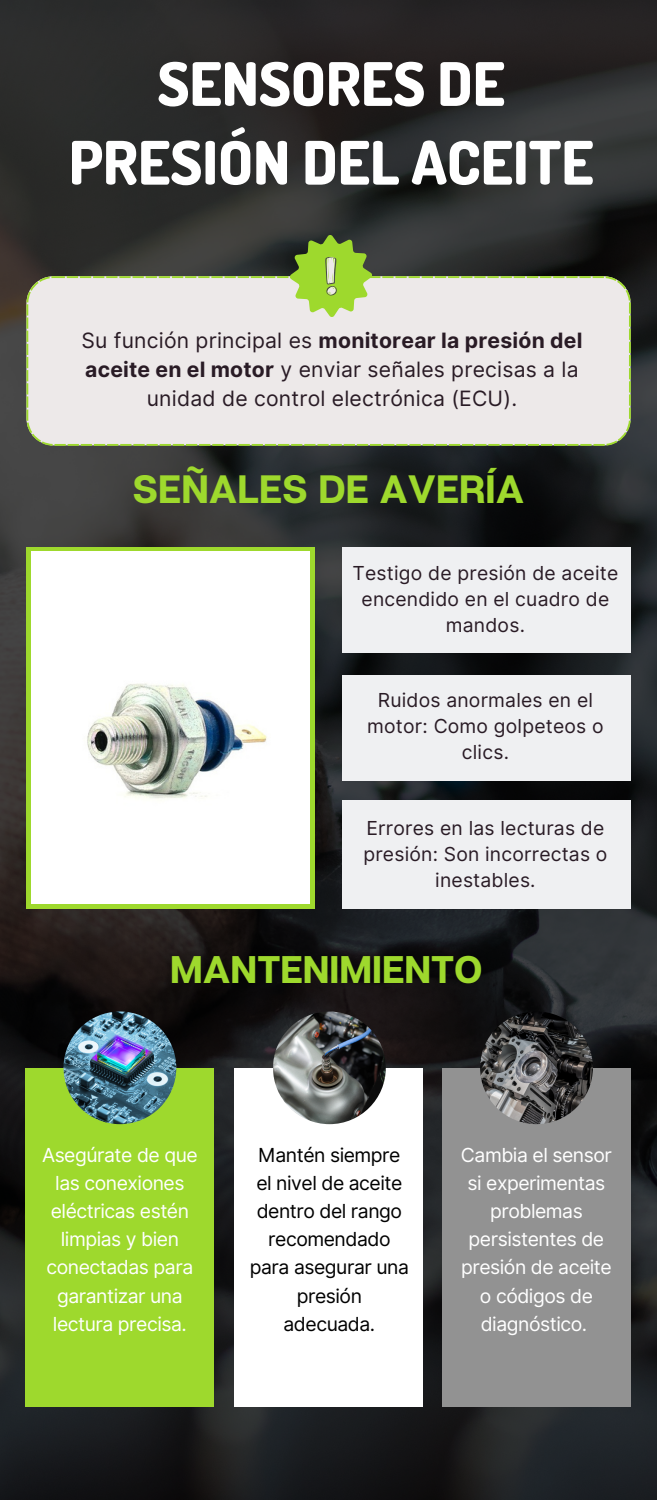
<style>
.page{position:relative;width:657px;height:1500px;background:#fff}
.page>*{position:absolute;margin:0;border:0;box-sizing:border-box;transform-origin:0 0}
.t1{font:800 60px/78.8px "Dosis";color:#fff;text-align:center}
.t2{font:700 39.5px "Articulat CF";color:#9ed92d}
.t3{font:700 38.38px "Articulat CF";color:#9ed92d}
.t4{font:21.12px/28.8px "Inter";letter-spacing:.01em;color:#291b25;text-align:center}
.t5{font:19.38px/28.1px "Inter";letter-spacing:-.025em;color:#fff;text-align:center}
.t6{font:19.38px/28.1px "Inter";letter-spacing:-.025em;color:#000;text-align:center}
.t7{font:19.25px/26.2px "Inter";letter-spacing:.01em;color:#291b25;text-align:center}
.s1{font-weight:700}
</style>
<div class="page">
<img style="left:0;top:0;width:656px;height:1500px">
<div style="left:26px;top:1068px;width:188px;height:338px;background:#9ed92d"></div>
<div style="left:442px;top:1068px;width:188px;height:338px;background:#929292"></div>
<img style="left:63px;top:1012px;width:113px;height:112px;border-radius:50%">
<div style="left:234px;top:1068px;width:188px;height:338px;background:#fff"></div>
<img style="left:273px;top:1012px;width:112px;height:112px;border-radius:50%">
<img style="left:480px;top:1012px;width:112px;height:112px;border-radius:50%">
<svg style="left:26px;top:547px;width:288px;height:362px;background:#abde49"></svg>
<div style="left:342px;top:547px;width:288px;height:105px;background:#eff0f2"></div>
<div style="left:342px;top:800px;width:288px;height:109px;background:#eff0f2"></div>
<div style="left:342px;top:675px;width:288px;height:106px;background:#eff0f2"></div>
<div style="left:26px;top:276px;width:604px;height:170px;background:#ede9e9"></div>
<svg style="left:289px;top:235px;width:83px;height:82px;background:#98bb56"></svg>
<img style="left:31px;top:552px;width:278px;height:351px">
<p class="t1" style="left:69px;top:43px;width:526px">SENSORES DE<br>PRESIÓN DEL ACEITE</p>
<p class="t4" style="left:81px;top:326px;width:502px">Su función principal es <span class="s1">monitorear la presión del aceite en el motor</span> y enviar señales precisas a la unidad de control electrónica (ECU).</p>
<p class="t2" style="left:132px;top:464px;width:393px">SEÑALES DE AVERÍA</p>
<p class="t7" style="left:352px;top:560px;width:267px">Testigo de presión de aceite encendido en el cuadro de mandos.</p>
<p class="t7" style="left:367px;top:687px;width:238px">Ruidos anormales en el motor: Como golpeteos o clics.</p>
<p class="t7" style="left:363px;top:815px;width:245px">Errores en las lecturas de presión: Son incorrectas o inestables.</p>
<p class="t3" style="left:170px;top:945px;width:314px">MANTENIMIENTO</p>
<p class="t5" style="left:42px;top:1141px;width:157px">Asegúrate de que las conexiones eléctricas estén limpias y bien conectadas para garantizar una lectura precisa.</p>
<p class="t5" style="left:460px;top:1141px;width:152px">Cambia el sensor si experimentas problemas persistentes de presión de aceite o códigos de diagnóstico.</p>
<p class="t6" style="left:250px;top:1141px;width:160px">Mantén siempre el nivel de aceite dentro del rango recomendado para asegurar una presión adecuada.</p>
</div>
